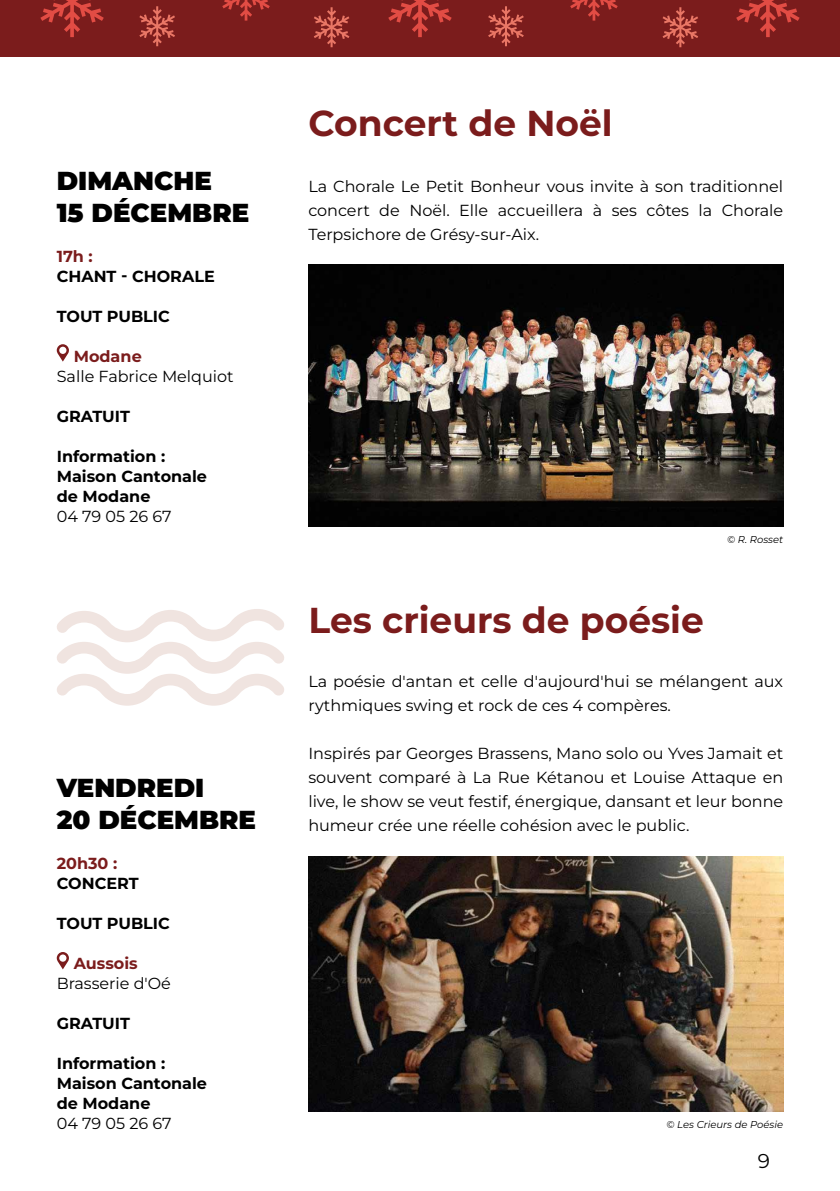
<style>
.page{position:relative;width:840px;height:1191px;background:#fff}
.page>*{position:absolute;margin:0;border:0;box-sizing:border-box;transform-origin:0 0}
.t1{font:700 36px "Montserrat";color:#7b1c1c}
.t2{font:900 26px/32px "Montserrat";color:#000}
.t3{font:20px "Montserrat";color:#000}
.t4{font:16px/24px "Montserrat";color:#000;text-align:justify}
.t5{font:700 16px/20px "Montserrat";color:#000}
.t6{font:700 16px "Montserrat";color:#7b1c1c}
.t7{font:italic 10px "Montserrat";color:#000}
</style>
<div class="page">
<div style="left:0;top:0;width:839px;height:57px;background:#7b1c1c"></div>
<svg style="left:388px;top:0;width:63px;height:37px"></svg>
<svg style="left:40px;top:0;width:64px;height:37px"></svg>
<svg style="left:736px;top:0;width:63px;height:37px"></svg>
<svg style="left:222px;top:0;width:48px;height:21px"></svg>
<svg style="left:570px;top:0;width:47px;height:21px"></svg>
<svg style="left:314px;top:7px;width:35px;height:40px"></svg>
<svg style="left:662px;top:7px;width:35px;height:40px"></svg>
<svg style="left:139px;top:6px;width:36px;height:40px"></svg>
<svg style="left:488px;top:6px;width:35px;height:40px"></svg>
<svg style="left:57px;top:344px;width:12px;height:17px"></svg>
<svg style="left:57px;top:952px;width:12px;height:17px"></svg>
<svg style="left:57px;top:609px;width:227px;height:96px"></svg>
<img style="left:308px;top:856px;width:474px;height:255px">
<img style="left:308px;top:264px;width:474px;height:262px">
<h2 class="t2" style="left:57px;top:164px;width:194px">DIMANCHE<br>15 DÉCEMBRE</h2>
<p class="t6" style="left:57px;top:245px;width:37px">17h :</p>
<p class="t5" style="left:57px;top:265px;width:159px">CHANT - CHORALE</p>
<p class="t5" style="left:57px;top:305px;width:115px">TOUT PUBLIC</p>
<p class="t6" style="left:74px;top:345px;width:69px">Modane</p>
<p class="t4" style="left:57px;top:363px;width:178px">Salle Fabrice Melquiot</p>
<p class="t5" style="left:57px;top:405px;width:75px">GRATUIT</p>
<p class="t5" style="left:57px;top:445px;width:152px">Information :<br>Maison Cantonale de Modane</p>
<p class="t4" style="left:57px;top:503px;width:116px">04 79 05 26 67</p>
<h2 class="t2" style="left:57px;top:771px;width:201px">VENDREDI<br>20 DÉCEMBRE</h2>
<p class="t6" style="left:57px;top:853px;width:62px">20h30 :</p>
<p class="t5" style="left:57px;top:873px;width:83px">CONCERT</p>
<p class="t5" style="left:57px;top:913px;width:115px">TOUT PUBLIC</p>
<p class="t6" style="left:74px;top:953px;width:65px">Aussois</p>
<p class="t4" style="left:57px;top:971px;width:116px">Brasserie d'Oé</p>
<p class="t5" style="left:57px;top:1013px;width:75px">GRATUIT</p>
<p class="t5" style="left:57px;top:1053px;width:152px">Information :<br>Maison Cantonale de Modane</p>
<p class="t4" style="left:57px;top:1111px;width:116px">04 79 05 26 67</p>
<h1 class="t1" style="left:308px;top:100px;width:305px">Concert de Noël</h1>
<p class="t4" style="left:308px;top:174px;width:476px">La Chorale Le Petit Bonheur vous invite à son traditionnel concert de Noël. Elle accueillera à ses côtes la Chorale Terpsichore de Grésy-sur-Aix.</p>
<h1 class="t1" style="left:308px;top:596px;width:396px">Les crieurs de poésie</h1>
<p class="t7" style="left:726px;top:532px;width:58px">© R. Rosset</p>
<p class="t4" style="left:308px;top:669px;width:476px">La poésie d'antan et celle d'aujourd'hui se mélangent aux rythmiques swing et rock de ces 4 compères.</p>
<p class="t4" style="left:308px;top:741px;width:476px">Inspirés par Georges Brassens, Mano solo ou Yves Jamait et souvent comparé à La Rue Kétanou et Louise Attaque en live, le show se veut festif, énergique, dansant et leur bonne humeur crée une réelle cohésion avec le public.</p>
<p class="t7" style="left:666px;top:1118px;width:118px">© Les Crieurs de Poésie</p>
<p class="t3" style="left:757px;top:1147px;width:14px">9</p>
</div>
